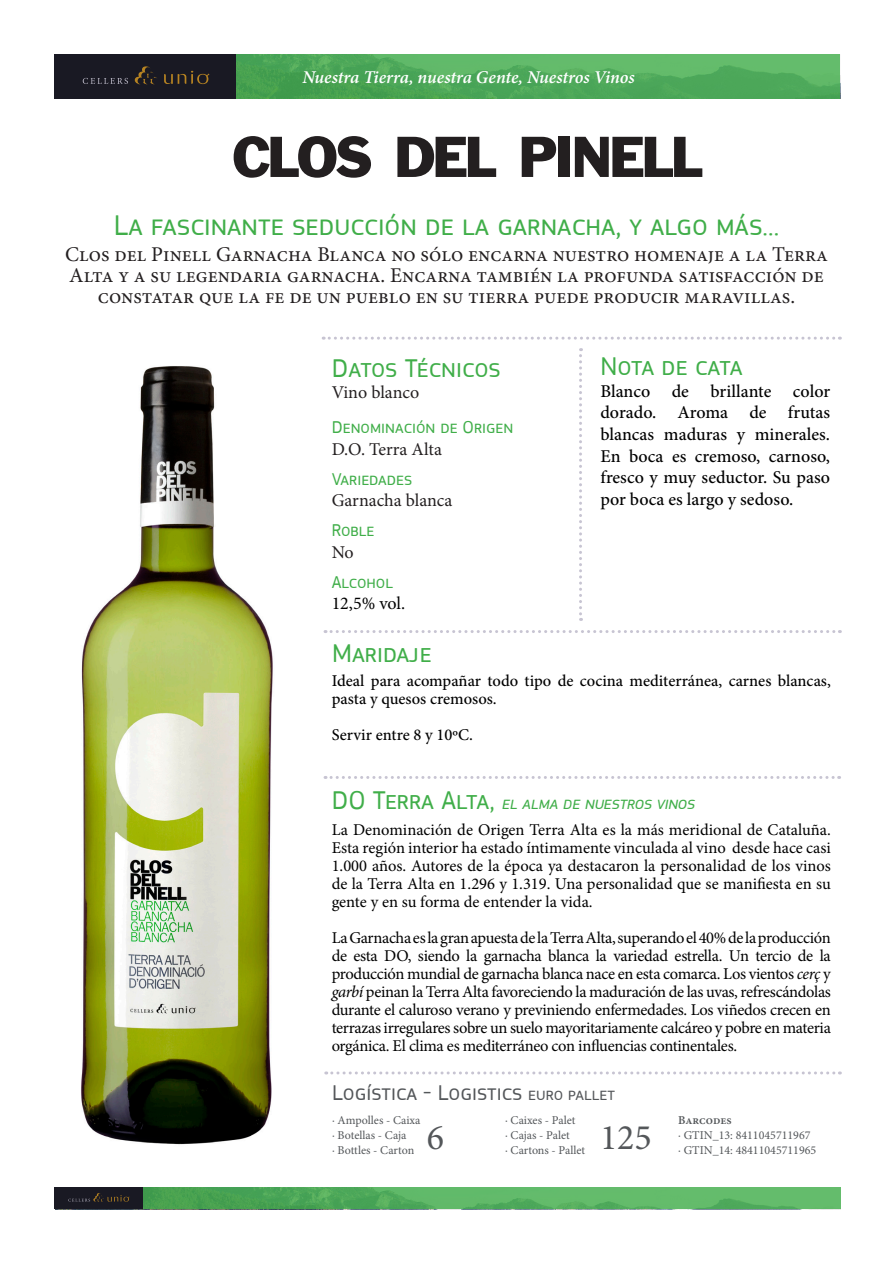
<style>
.page{position:relative;width:893px;height:1263px;background:#fff}
.page>*{position:absolute;margin:0;border:0;box-sizing:border-box;transform-origin:0 0}
.t1{font:36px "Minion Pro";color:#54575a}
.t2{font:30px "PF Square Sans Pro";color:#40ae49}
.t3{font:27px "PF Square Sans Pro";color:#40ae49}
.t4{font:27px "PF Square Sans Pro";letter-spacing:-.02em;color:#40ae49}
.t5{font:22.5px "PF Square Sans Pro";color:#54575a}
.t6{font:21px/21px "Minion Pro";color:#231f20;text-align:center}
.t7{font:500 18px/21.6px "Minion Pro";color:#000;text-align:justify}
.t8{font:18px "PF Square Sans Pro";color:#40ae49}
.t9{font:italic 600 18px "Minion Pro";color:#fff}
.t10{font:18px "Minion Pro";letter-spacing:-.005em;color:#231f20}
.t11{font:italic 18px "PF Square Sans Pro";color:#40ae49}
.t12{font:18px "Minion Pro";color:#000}
.t13{font:16.5px/18px "Minion Pro";letter-spacing:-.015em;color:#000;text-align:justify}
.t14{font:500 16.5px/18px "Minion Pro";color:#000}
.t15{font:12px/15px "Minion Pro";color:#54575a}
.t16{font:600 12px "Minion Pro";letter-spacing:-.005em;color:#54575a}
.s1{font-style:normal;font-size:27px}
.s2{font-style:italic}
.s3{font-size:18px}
</style>
<div class="page">
<svg style="left:143px;top:1188px;width:698px;height:21px;background:#57b060"></svg>
<img style="left:81px;top:366px;width:192px;height:779px">
<svg style="left:323px;top:337px;width:517px;height:3px"></svg>
<svg style="left:325px;top:630px;width:515px;height:3px"></svg>
<svg style="left:325px;top:776px;width:515px;height:3px"></svg>
<svg style="left:579px;top:348px;width:3px;height:273px"></svg>
<svg style="left:326px;top:1071px;width:514px;height:3px"></svg>
<div style="left:55px;top:1187px;width:88px;height:22px;background:#191923"></div>
<svg style="left:68px;top:1193px;width:61px;height:9px"></svg>
<svg style="left:522px;top:137px;width:34px;height:40px"></svg>
<div style="left:558px;top:137px;width:12px;height:40px;background:#231f20"></div>
<svg style="left:575px;top:137px;width:127px;height:40px"></svg>
<svg style="left:397px;top:137px;width:99px;height:40px"></svg>
<svg style="left:234px;top:136px;width:137px;height:42px"></svg>
<svg style="left:236px;top:55px;width:604px;height:44px;background:#52ac5c"></svg>
<div style="left:55px;top:54px;width:181px;height:45px;background:#191923"></div>
<svg style="left:83px;top:78px;width:45px;height:6px"></svg>
<svg style="left:164px;top:71px;width:45px;height:13px"></svg>
<svg style="left:135px;top:66px;width:22px;height:18px"></svg>
<p class="t9" style="left:302px;top:65px;width:334px">Nuestra Tierra, nuestra Gente, Nuestros Vinos</p>
<h2 class="t2" style="left:114px;top:208px;width:667px">La fascinante seducción de la garnacha, y algo más...</h2>
<p class="t6" style="left:65px;top:243px;width:764px">Clos del Pinell Garnacha Blanca no sólo encarna nuestro homenaje a la Terra<br>Alta y a su legendaria garnacha. Encarna también la profunda satisfacción de constatar que la fe de un pueblo en su tierra puede producir maravillas.</p>
<h3 class="t3" style="left:332px;top:352px;width:171px">Datos Técnicos</h3>
<p class="t10" style="left:332px;top:381px;width:89px">Vino blanco</p>
<p class="t8" style="left:332px;top:417px;width:183px">Denominación de Origen</p>
<p class="t10" style="left:332px;top:437px;width:112px">D.O. Terra Alta</p>
<p class="t8" style="left:332px;top:468px;width:82px">Variedades</p>
<p class="t10" style="left:332px;top:488px;width:122px">Garnacha blanca</p>
<p class="t8" style="left:332px;top:520px;width:44px">Roble</p>
<p class="t10" style="left:332px;top:540px;width:24px">No</p>
<p class="t8" style="left:332px;top:571px;width:63px">Alcohol</p>
<p class="t12" style="left:332px;top:592px;width:75px">12,5% vol.</p>
<h3 class="t3" style="left:332px;top:638px;width:101px">Maridaje</h3>
<h3 class="t4" style="left:600px;top:350px;width:144px">Nota de cata</h3>
<p class="t7" style="left:600px;top:380px;width:231px">Blanco de brillante color dorado. Aroma de frutas blancas maduras y minerales.<br>En boca es cremoso, carnoso, fresco y muy seductor. Su paso por boca es largo y sedoso.</p>
<p class="t14" style="left:332px;top:672px;width:501px">Ideal para acompañar todo tipo de cocina mediterránea, carnes blancas, pasta y quesos cremosos.</p>
<p class="t14" style="left:332px;top:726px;width:143px">Servir entre 8 y 10ºC.</p>
<p class="t11" style="left:332px;top:792px;width:365px"><span class="s1">DO Terra Alta,</span> el alma de nuestros vinos</p>
<p class="t13" style="left:332px;top:821px;width:501px">La Denominación de Origen Terra Alta es la más meridional de Cataluña.<br>Esta región interior ha estado íntimamente vinculada al vino desde hace casi 1.000 años. Autores de la época ya destacaron la personalidad de los vinos de la Terra Alta en 1.296 y 1.319. Una personalidad que se manifiesta en su gente y en su forma de entender la vida.</p>
<p class="t13" style="left:332px;top:929px;width:501px">La Garnacha es la gran apuesta de la Terra Alta, superando el 40% de la producción de esta DO, siendo la garnacha blanca la variedad estrella. Un tercio de la producción mundial de garnacha blanca nace en esta comarca. Los vientos <span class="s2">cerç</span> y <span class="s2">garbí</span> peinan la Terra Alta favoreciendo la maduración de las uvas, refrescándolas durante el caluroso verano y previniendo enfermedades. Los viñedos crecen en terrazas irregulares sobre un suelo mayoritariamente calcáreo y pobre en materia orgánica. El clima es mediterráneo con influencias continentales.</p>
<h3 class="t5" style="left:332px;top:1079px;width:284px">Logística - Logistics <span class="s3">euro pallet</span></h3>
<p class="t15" style="left:332px;top:1112px;width:90px">· Ampolles - Caixa · Botellas - Caja<br>· Bottles - Carton</p>
<p class="t15" style="left:505px;top:1112px;width:82px">· Caixes - Palet<br>· Cajas - Palet<br>· Cartons - Pallet</p>
<p class="t16" style="left:678px;top:1111px;width:55px">Barcodes</p>
<h1 class="t1" style="left:427px;top:1113px;width:19px">6</h1>
<h1 class="t1" style="left:600px;top:1113px;width:53px">125</h1>
<p class="t15" style="left:678px;top:1127px;width:140px">· GTIN_13: 8411045711967<br>· GTIN_14: 48411045711965</p>
</div>
